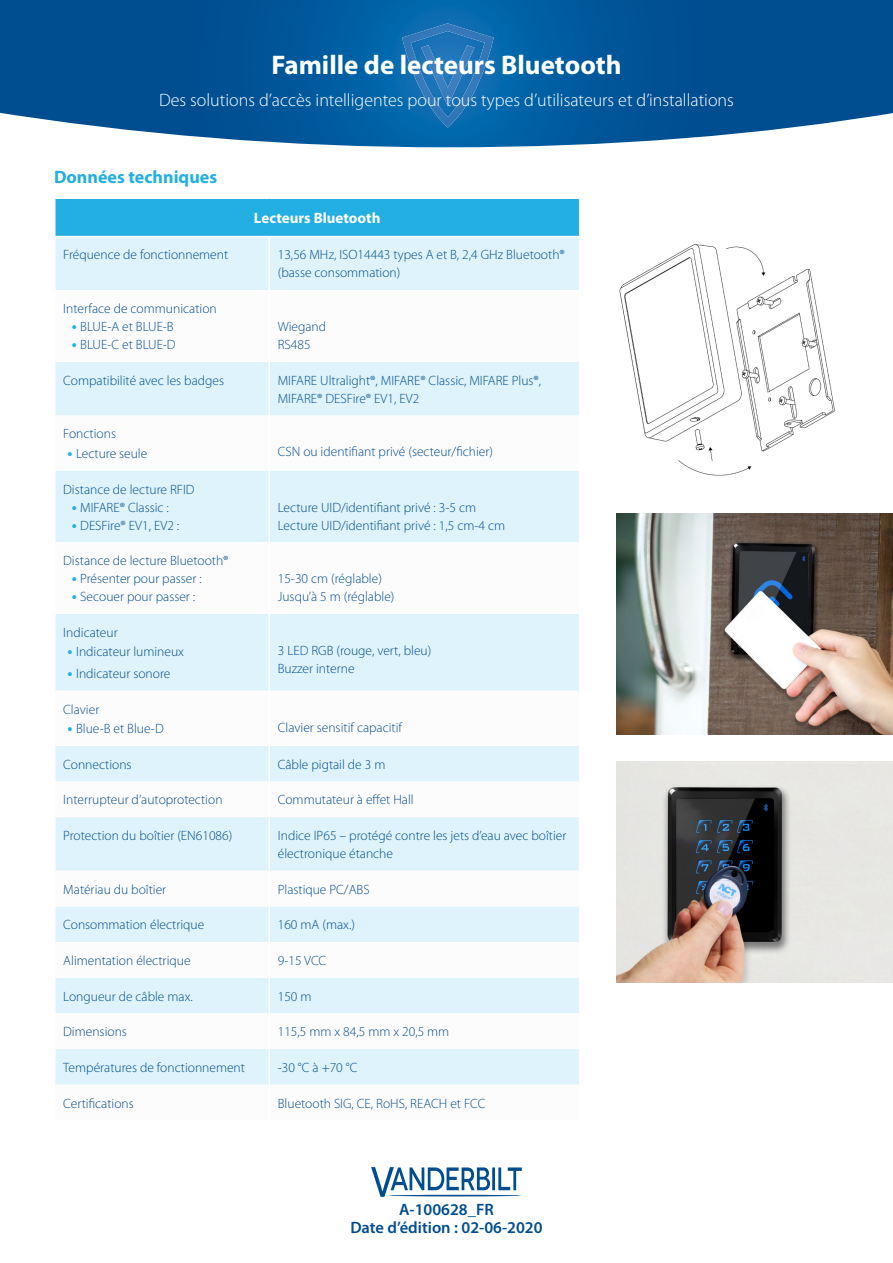
<style>
.page{position:relative;width:893px;height:1263px;background:#fff}
.page>*{position:absolute;margin:0;border:0;box-sizing:border-box;transform-origin:0 0}
.t1{font:700 27px "Myriad Pro";color:#fff}
.t2{font:300 18px "Myriad Pro";color:#fff}
.t3{font:700 18px "Myriad Pro";color:#24afe2}
.t4{font:600 16.5px/17.5px "Myriad Pro";color:#004d8f;text-align:center}
.t5{font:700 15px "Myriad Pro";color:#fff}
.t6{font:300 13.5px/18px "Myriad Pro";color:#004d8f}
.s1{font-weight:700;font-size:15px;color:#24afe2}
</style>
<div class="page">
<svg style="left:0;top:0;width:893px;height:147px;background:#14629f"></svg>
<svg style="left:402px;top:23px;width:92px;height:105px;background:#1f73b6"></svg>
<svg style="left:371px;top:1167px;width:151px;height:30px"></svg>
<hr style="left:389px;top:1195px;width:133px;height:1px;background:#004d8f;border-radius:50%">
<div style="left:55px;top:198px;width:525px;height:39px;background:#24afe2"></div>
<div style="left:56px;top:237px;width:523px;height:53px;background:#def3fb"></div>
<svg style="left:56px;top:362px;width:523px;height:723px;fill:#def3fb"></svg>
<hr style="left:269px;top:237px;width:1px;height:53px;background:#fff">
<hr style="left:269px;top:362px;width:1px;height:53px;background:#fff">
<hr style="left:269px;top:415px;width:1px;height:56px;background:#fff">
<hr style="left:269px;top:471px;width:1px;height:71px;background:#fff">
<hr style="left:269px;top:542px;width:1px;height:72px;background:#fff">
<hr style="left:269px;top:614px;width:1px;height:77px;background:#fff">
<hr style="left:269px;top:691px;width:1px;height:55px;background:#fff">
<hr style="left:269px;top:746px;width:1px;height:35px;background:#fff">
<hr style="left:269px;top:781px;width:1px;height:36px;background:#fff">
<hr style="left:269px;top:817px;width:1px;height:54px;background:#fff">
<hr style="left:269px;top:871px;width:1px;height:35px;background:#fff">
<hr style="left:269px;top:906px;width:1px;height:36px;background:#fff">
<hr style="left:269px;top:942px;width:1px;height:36px;background:#fff">
<hr style="left:269px;top:978px;width:1px;height:35px;background:#fff">
<hr style="left:269px;top:1013px;width:1px;height:36px;background:#fff">
<hr style="left:269px;top:1049px;width:1px;height:36px;background:#fff">
<hr style="left:579px;top:199px;width:1px;height:37px;background:#fff">
<hr style="left:54px;top:197px;width:215px;height:2px;background:#fff">
<hr style="left:54px;top:199px;width:2px;height:37px;background:#fff">
<hr style="left:269px;top:197px;width:311px;height:2px;background:#fff">
<hr style="left:54px;top:236px;width:215px;height:1px;background:#fff">
<hr style="left:269px;top:236px;width:311px;height:1px;background:#fff">
<img style="left:619px;top:244px;width:216px;height:232px">
<img style="left:617px;top:762px;width:276px;height:221px">
<img style="left:617px;top:513px;width:276px;height:221px">
<h1 class="t1" style="left:271px;top:50px;width:352px">Famille de lecteurs Bluetooth</h1>
<h2 class="t2" style="left:159px;top:90px;width:576px">Des solutions d’accès intelligentes pour tous types d’utilisateurs et d’installations</h2>
<h2 class="t3" style="left:54px;top:167px;width:165px">Données techniques</h2>
<p class="t5" style="left:254px;top:210px;width:128px">Lecteurs Bluetooth</p>
<p class="t6" style="left:63px;top:246px;width:166px">Fréquence de fonctionnement</p>
<p class="t6" style="left:278px;top:246px;width:289px">13,56 MHz, ISO14443 types A et B, 2,4 GHz Bluetooth® (basse consommation)</p>
<p class="t6" style="left:63px;top:300px;width:155px">Interface de communication</p>
<p class="t6" style="left:72px;top:318px;width:104px"><span class="s1">•</span> BLUE-A et BLUE-B</p>
<p class="t6" style="left:72px;top:336px;width:105px"><span class="s1">•</span> BLUE-C et BLUE-D</p>
<p class="t6" style="left:278px;top:318px;width:50px">Wiegand<br>RS485</p>
<p class="t6" style="left:63px;top:371px;width:162px">Compatibilité avec les badges</p>
<p class="t6" style="left:278px;top:371px;width:265px">MIFARE Ultralight®, MIFARE® Classic, MIFARE Plus®,<br>MIFARE® DESFire® EV1, EV2</p>
<p class="t6" style="left:63px;top:425px;width:54px">Fonctions</p>
<p class="t6" style="left:68px;top:445px;width:81px"><span class="s1">•</span> Lecture seule</p>
<p class="t6" style="left:278px;top:443px;width:217px">CSN ou identifiant privé (secteur/fichier)</p>
<p class="t6" style="left:63px;top:480px;width:133px">Distance de lecture RFID</p>
<p class="t6" style="left:72px;top:498px;width:99px"><span class="s1">•</span> MIFARE® Classic :</p>
<p class="t6" style="left:72px;top:516px;width:109px"><span class="s1">•</span> DESFire® EV1, EV2 :</p>
<p class="t6" style="left:278px;top:498px;width:229px">Lecture UID/identifiant privé : 3-5 cm<br>Lecture UID/identifiant privé : 1,5 cm-4 cm</p>
<p class="t6" style="left:63px;top:552px;width:167px">Distance de lecture Bluetooth®</p>
<p class="t6" style="left:72px;top:570px;width:132px"><span class="s1">•</span> Présenter pour passer :</p>
<p class="t6" style="left:72px;top:588px;width:125px"><span class="s1">•</span> Secouer pour passer :</p>
<p class="t6" style="left:63px;top:623px;width:56px">Indicateur</p>
<p class="t6" style="left:68px;top:643px;width:118px"><span class="s1">•</span> Indicateur lumineux</p>
<p class="t6" style="left:68px;top:665px;width:104px"><span class="s1">•</span> Indicateur sonore</p>
<p class="t6" style="left:278px;top:570px;width:118px">15-30 cm (réglable)<br>Jusqu’à 5 m (réglable)</p>
<p class="t6" style="left:278px;top:641px;width:155px">3 LED RGB (rouge, vert, bleu)<br>Buzzer interne</p>
<p class="t6" style="left:63px;top:700px;width:38px">Clavier</p>
<p class="t6" style="left:68px;top:720px;width:98px"><span class="s1">•</span> Blue-B et Blue-D</p>
<p class="t6" style="left:278px;top:718px;width:126px">Clavier sensitif capacitif</p>
<p class="t6" style="left:63px;top:755px;width:70px">Connections</p>
<p class="t6" style="left:278px;top:755px;width:109px">Câble pigtail de 3 m</p>
<p class="t6" style="left:63px;top:791px;width:161px">Interrupteur d’autoprotection</p>
<p class="t6" style="left:278px;top:791px;width:137px">Commutateur à effet Hall</p>
<p class="t6" style="left:63px;top:827px;width:171px">Protection du boîtier (EN61086)</p>
<p class="t6" style="left:278px;top:827px;width:290px">Indice IP65 – protégé contre les jets d’eau avec boîtier électronique étanche</p>
<p class="t6" style="left:63px;top:880px;width:104px">Matériau du boîtier</p>
<p class="t6" style="left:278px;top:880px;width:93px">Plastique PC/ABS</p>
<p class="t6" style="left:63px;top:916px;width:143px">Consommation électrique</p>
<p class="t6" style="left:278px;top:916px;width:79px">160 mA (max.)</p>
<p class="t6" style="left:63px;top:952px;width:129px">Alimentation électrique</p>
<p class="t6" style="left:278px;top:952px;width:50px">9-15 VCC</p>
<p class="t6" style="left:63px;top:987px;width:131px">Longueur de câble max.</p>
<p class="t6" style="left:278px;top:987px;width:35px">150 m</p>
<p class="t6" style="left:63px;top:1023px;width:65px">Dimensions</p>
<p class="t6" style="left:278px;top:1023px;width:173px">115,5 mm x 84,5 mm x 20,5 mm</p>
<p class="t6" style="left:63px;top:1059px;width:183px">Températures de fonctionnement</p>
<p class="t6" style="left:278px;top:1059px;width:81px">-30 °C à +70 °C</p>
<p class="t6" style="left:63px;top:1094px;width:72px">Certifications</p>
<p class="t6" style="left:278px;top:1094px;width:209px">Bluetooth SIG, CE, RoHS, REACH et FCC</p>
<p class="t4" style="left:350px;top:1201px;width:194px">A-100628_FR<br>Date d’édition : 02-06-2020</p>
</div>
